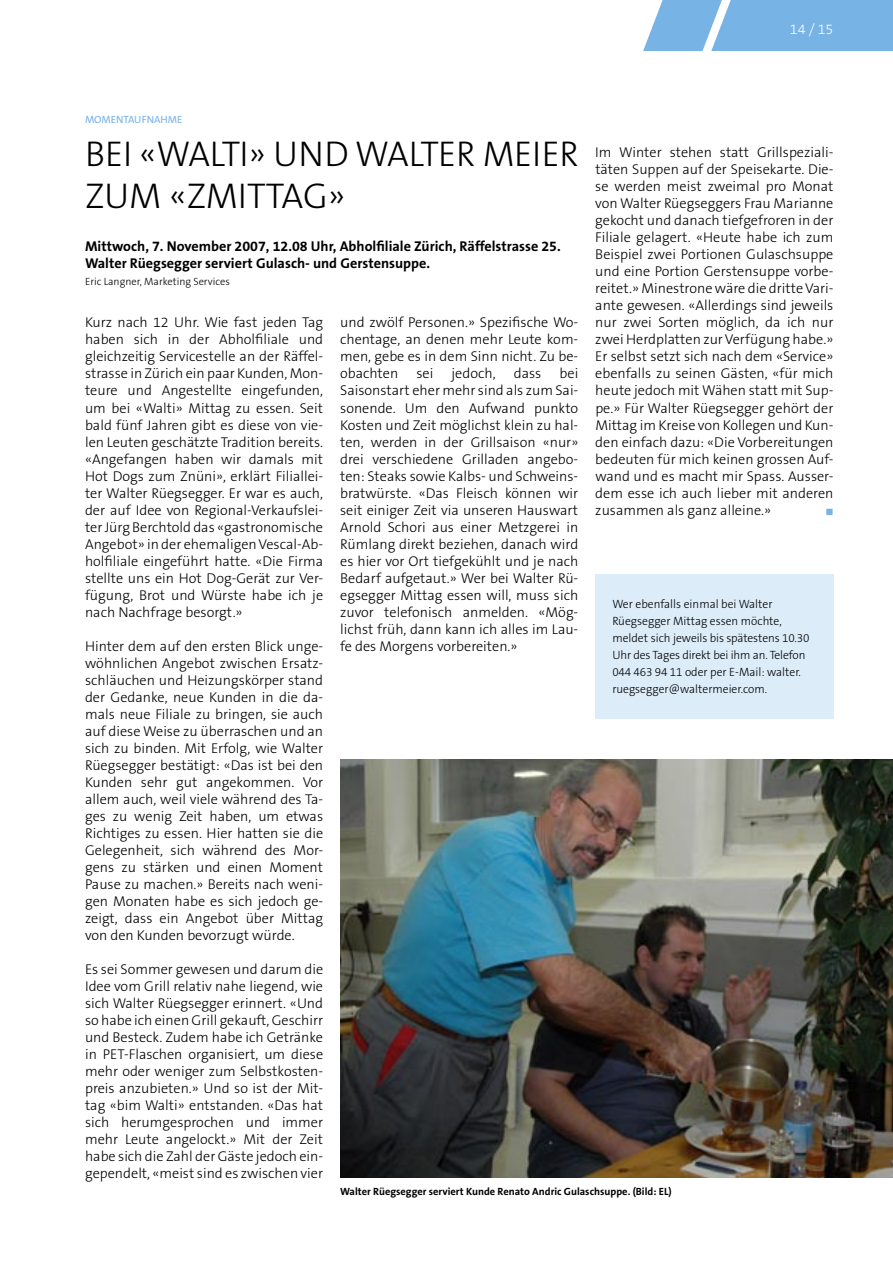
<style>
.page{position:relative;width:893px;height:1263px;background:#fff}
.page>*{position:absolute;margin:0;border:0;box-sizing:border-box;transform-origin:0 0}
.t1{font:300 36px/42.5px "The Sans B3";letter-spacing:-.01em;color:#000}
.t2{font:300 14.25px/17px "The Sans B3";color:#000;text-align:justify}
.t3{font:700 14.25px/17px "The Sans B7";color:#000}
.t4{font:300 14.25px "The Sans B3";color:#fff}
.t5{font:300 12px/17px "The Sans B3";color:#000}
.t6{font:700 10.5px "The Sans B7";color:#000}
.t7{font:300 10.5px "The Sans B3";color:#000}
.t8{font:10.5px "The Sans B5 Plain";color:#78b3e5}
.t9{font:9px "Zapf Dingbats";color:#78b3e5}
</style>
<div class="page">
<img style="left:340px;top:759px;width:553px;height:419px">
<svg style="left:643px;top:0;width:250px;height:51px"></svg>
<div style="left:595px;top:574px;width:238px;height:145px;background:#ddecf9"></div>
<p class="t4" style="left:790px;top:22px;width:45px">14 / 15</p>
<p class="t8" style="left:85px;top:114px;width:99px">MOMENTAUFNAHME</p>
<h1 class="t1" style="left:85px;top:134px;width:495px">Bei «Walti» und Walter Meier zum «Zmittag</h1>
<h1 class="t1" style="left:328px;top:176px;width:19px">»</h1>
<p class="t3" style="left:85px;top:238px;width:477px">Mittwoch, 7. November 2007, 12.08 Uhr, Abholfiliale Zürich, Räffelstrasse 25.<br>Walter Rüegsegger serviert Gulasch- und Gerstensuppe.</p>
<p class="t7" style="left:85px;top:276px;width:146px">E ric Langner, Marketing Services</p>
<p class="t2" style="left:85px;top:315px;width:240px">Kurz nach 12 U hr. Wie fast jeden Tag haben sich in der Abholfiliale und gleichzeitig Servicestelle an der Räffel&shy;strasse in Zürich ein paar Kunden, Mon&shy;teure und Angestellte eingefunden, um bei «Walti» Mittag zu essen. Seit bald fünf Jahren gibt es diese von vie&shy;len Leuten geschätzte Tradition bereits. «Angefangen haben wir damals mit Hot Dogs zum Znüni», erklärt Filiallei&shy;ter Walter Rüegsegger. E r war es auch, der auf Idee von Regional-Verkaufslei&shy;ter Jürg Berchtold das «gastronomische Angebot» in der ehemaligen Vescal-Ab&shy;holfiliale eingeführt hatte. «Die Firma stellte uns ein Hot Dog-Gerät zur Ver&shy;fügung, Brot und Würste habe ich je nach Nachfrage besorgt.»</p>
<p class="t2" style="left:85px;top:638px;width:240px">Hinter dem auf den ersten Blick unge&shy;wöhnlichen Angebot zwischen E rsatz&shy;schläuchen und Heizungskörper stand der Gedanke, neue Kunden in die da&shy;mals neue Filiale zu bringen, sie auch auf diese Weise zu überraschen und an sich zu binden. Mit E rfolg, wie Walter Rüegsegger bestätigt: «Das ist bei den Kunden sehr gut angekommen. Vor allem auch, weil viele während des Ta&shy;ges zu wenig Zeit haben, um etwas Richtiges zu essen. Hier hatten sie die Gelegenheit, sich während des Mor&shy;gens zu stärken und einen Moment Pause zu machen.» Bereits nach weni&shy;gen Monaten habe es sich jedoch ge&shy;zeigt, dass ein Angebot über Mittag von den Kunden bevorzugt würde.</p>
<p class="t2" style="left:85px;top:961px;width:240px">Es sei Sommer gewesen und darum die Idee vom Grill relativ nahe liegend, wie sich Walter Rüegsegger erinnert. «U nd so habe ich einen Grill gekauft, Geschirr und Besteck. Zudem habe ich Getränke in PET-Flaschen organisiert, um diese mehr oder weniger zum Selbstkosten&shy;preis anzubieten.» U nd so ist der Mit&shy;tag «bim Walti» entstanden. «Das hat sich herumgesprochen und immer mehr Leute angelockt.» Mit der Zeit habe sich die Zahl der Gäste jedoch ein&shy;gependelt, «meist sind es zwischen vier</p>
<p class="t2" style="left:340px;top:315px;width:240px">und zwölf Personen.» Spezifische Wo&shy;chentage, an denen mehr Leute kom&shy;men, gebe es in dem Sinn nicht. Zu be&shy;obachten</p>
<p class="t2" style="left:340px;top:366px;width:240px;text-indent:219px">bei Saisonstart eher mehr sind als zum Sai&shy;sonende. U m den Aufwand punkto Kosten und Zeit möglichst klein zu hal&shy;ten, werden in der Grillsaison «nur» drei verschiedene Grilladen angebo&shy;ten: Steaks sowie Kalbs- und Schweins&shy;bratwürste. «Das Fleisch können wir seit einiger Zeit via unseren Hauswart Arnold Schori aus einer Metzgerei in Rümlang direkt beziehen, danach wird es hier vor Ort tiefgekühlt und je nach Bedarf aufgetaut.» Wer bei Walter Rü&shy;egsegger Mittag essen will, muss sich zuvor telefonisch anmelden. «Mög&shy;lichst früh, dann kann ich alles im Lau&shy;fe des Morgens vorbereiten.»</p>
<p class="t2" style="left:416px;top:366px;width:18px">sei</p>
<p class="t2" style="left:452px;top:366px;width:46px">jedoch,</p>
<p class="t2" style="left:514px;top:366px;width:29px">dass</p>
<p class="t2" style="left:595px;top:145px;width:240px">I m Winter stehen statt Grillspeziali&shy;täten Suppen auf der Speisekarte. Die&shy;se werden meist zweimal pro Monat von Walter Rüegseggers Frau Marianne gekocht und danach tiefgefroren in der Filiale gelagert. «Heute habe ich zum Beispiel zwei Portionen Gulaschsuppe und eine Portion Gerstensuppe vorbe&shy;reitet.» Minestrone wäre die dritte Vari&shy;ante gewesen. «Allerdings sind jeweils nur zwei Sorten möglich, da ich nur zwei Herdplatten zur Verfügung habe.» E r selbst setzt sich nach dem «Service» ebenfalls zu seinen Gästen, «für mich heute jedoch mit Wähen statt mit Sup&shy;pe.» Für Walter Rüegsegger gehört der Mittag im Kreise von Kollegen und Kun&shy;den einfach dazu: «Die Vorbereitungen bedeuten für mich keinen grossen Auf&shy;wand und es macht mir Spass. Ausser&shy;dem esse ich auch lieber mit anderen zusammen als ganz alleine.»</p>
<p class="t9" style="left:826px;top:507px;width:8px">■</p>
<p class="t5" style="left:612px;top:596px;width:199px">Wer ebenfalls einmal bei Walter Rüegsegger Mittag essen möchte, meldet sich jeweils bis spätestens 10.30<br>U hr des Tages direkt bei ihm an. Telefon 044 463 94 11 oder per E-Mail: walter. ruegsegger@waltermeier.com.</p>
<p class="t6" style="left:340px;top:1186px;width:333px">Walter Rüegsegger serviert Kunde Renato Andric Gulaschsuppe. (Bild: EL)</p>
</div>
